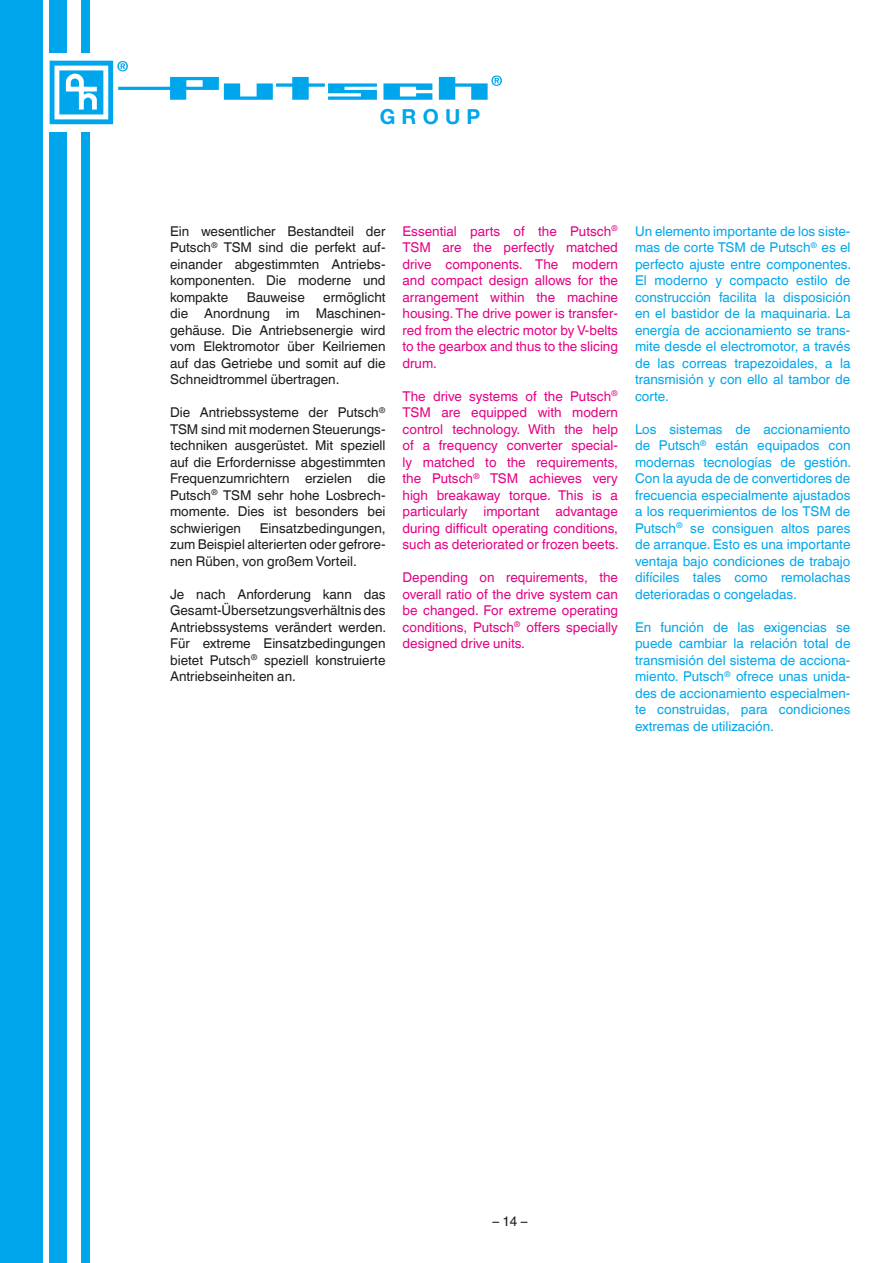
<style>
.page{position:relative;width:893px;height:1263px;background:#fff}
.page>*{position:absolute;margin:0;border:0;box-sizing:border-box;transform-origin:0 0}
.t1{font:700 20.7px "Helvetica Neue";letter-spacing:.3em;color:#00a6eb}
.t2{font:13.5px/16.5px "Helvetica Linotype";color:#00a6eb;text-align:justify}
.t3{font:13.5px/16.5px "Helvetica Linotype";color:#1b1c20;text-align:justify}
.t4{font:13.5px/16.5px "Helvetica Linotype";color:#e50084;text-align:justify}
</style>
<div class="page">
<div style="left:0;top:0;width:42px;height:1263px;background:#00a6eb"></div>
<div style="left:49px;top:133px;width:17px;height:1130px;background:#00a6eb"></div>
<div style="left:81px;top:133px;width:9px;height:1130px;background:#00a6eb"></div>
<svg style="left:383px;top:83px;width:49px;height:17px"></svg>
<svg style="left:50px;top:61px;width:327px;height:63px"></svg>
<svg style="left:439px;top:75px;width:63px;height:25px"></svg>
<div style="left:49px;top:0;width:18px;height:53px;background:#00a6eb"></div>
<div style="left:81px;top:0;width:9px;height:53px;background:#00a6eb"></div>
<h1 class="t1" style="left:380px;top:104px;width:102px">GROUP</h1>
<p class="t3" style="left:170px;top:223px;width:217px">Ein wesentlicher Bestandteil der Putsch<sup>®</sup> TSM sind die perfekt auf&shy;einander abgestimmten Antriebs&shy;komponenten. Die moderne und kompakte</p>
<p class="t3" style="left:170px;top:289px;width:217px;text-indent:153px">ermöglicht die Anordnung im Maschinen&shy;gehäuse. Die Antriebsenergie wird vom Elektromotor über Keilriemen auf das Getriebe und somit auf die Schneidtrommel übertragen.</p>
<p class="t3" style="left:170px;top:404px;width:217px">Die Antriebssysteme der Putsch<sup>® </sup>TSM sind mit modernen Steuerungs&shy;techniken ausgerüstet. Mit speziell auf die Erfordernisse abgestimmten Frequenzumrichtern erzielen die Putsch<sup>®</sup> TSM sehr hohe Losbrech&shy;momente. Dies ist besonders bei schwierigen</p>
<p class="t3" style="left:247px;top:289px;width:60px">Bauweise</p>
<p class="t3" style="left:170px;top:520px;width:217px;text-indent:90px">Einsatzbedingungen, zum Beispiel alterierten oder gefrore&shy;nen Rüben, von großem Vorteil.</p>
<p class="t3" style="left:170px;top:586px;width:218px">Je nach Anforderung kann das Gesamt-Übersetzungsverhältnis des Antriebssystems verändert werden.<br>Für extreme Einsatzbedingungen bietet Putsch<sup>®</sup> speziell konstruierte Antriebseinheiten an.</p>
<p class="t4" style="left:403px;top:223px;width:217px">Essential parts of the Putsch<sup>® </sup>TSM are the perfectly matched drive components. The modern and compact design allows for the arrangement within the machine housing. The drive power is transfer&shy;red from the electric motor by V-belts to the gearbox and thus to the slicing drum.</p>
<p class="t4" style="left:403px;top:388px;width:218px">The drive systems of the Putsch<sup>® </sup>TSM are equipped with modern control technology. With the help of a frequency converter special&shy;ly matched to the requirements, the Putsch<sup>®</sup> TSM achieves very high breakaway torque. This is a particularly important advantage during difficult operating conditions, such as deteriorated or frozen beets.</p>
<p class="t4" style="left:403px;top:569px;width:217px">Depending on requirements, the overall ratio of the drive system can be changed. For extreme operating conditions, Putsch<sup>®</sup> offers specially designed drive units.</p>
<p class="t2" style="left:635px;top:223px;width:218px">Un elemento importante de los siste&shy;mas de corte TSM de Putsch<sup>®</sup> es el perfecto ajuste entre componentes.<br>El moderno y compacto estilo de construcción facilita la disposición en el bastidor de la maquinaria. La energía de accionamiento se trans&shy;mite desde el electromotor, a través de las correas trapezoidales, a la transmisión y con ello al tambor de corte.</p>
<p class="t2" style="left:635px;top:421px;width:218px">Los sistemas de accionamiento de Putsch<sup>®</sup> están equipados con modernas tecnologías de gestión.<br>Con la ayuda de de convertidores de frecuencia especialmente ajustados a los requerimientos de los TSM de Putsch<sup>®</sup> se consiguen altos pares de arranque. Esto es una importante ventaja bajo condiciones de trabajo difíciles tales como remolachas deterioradas o congeladas.</p>
<p class="t2" style="left:635px;top:619px;width:217px">En función de las exigencias se puede cambiar la relación total de transmisión del sistema de acciona&shy;miento. Putsch<sup>®</sup> ofrece unas unida&shy;des de accionamiento especialmen&shy;te construidas, para condiciones extremas de utilización.</p>
<p class="t3" style="left:492px;top:1213px;width:37px">– 14 –</p>
</div>
